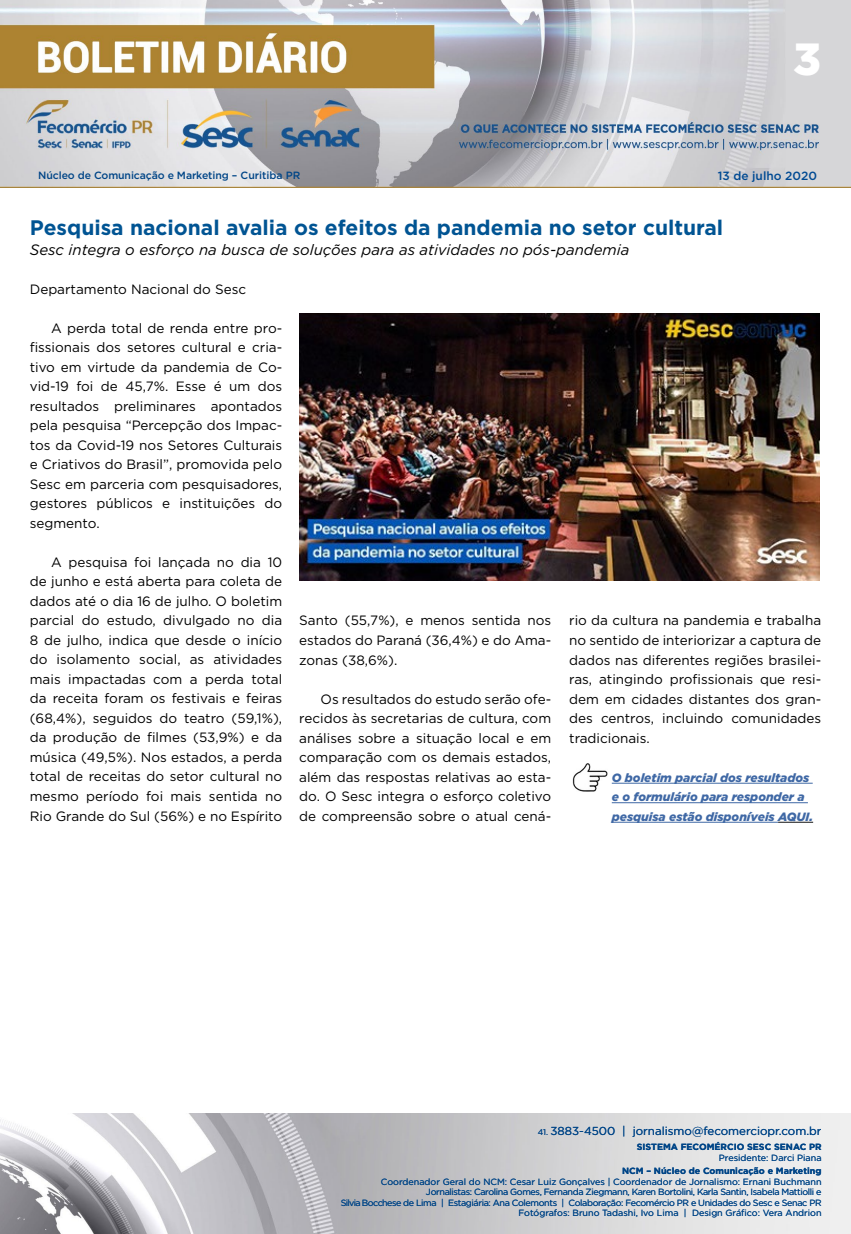
<style>
.page{position:relative;width:851px;height:1234px;background:#fff}
.page>*{position:absolute;margin:0;border:0;box-sizing:border-box;transform-origin:0 0}
.t1{font:900 45px "Gotham";color:#fff}
.t2{font:700 21px "Gotham";color:#005493}
.t3{font:italic 15px "Gotham";color:#000}
.t4{font:13.5px/19.5px "Gotham";color:#000;text-align:justify}
.t5{font:italic 900 12px/19.5px "Gotham";color:#3f68a5}
.t6{font:500 11.85px "Gotham";color:#004a93}
.t7{font:11.55px "Gotham";color:#004587}
.t8{font:500 10.5px "Gotham";letter-spacing:-.01em;color:#004587}
.t9{font:9px/10.5px "Gotham";letter-spacing:-.04em;color:#004587;text-align:right}
.t10{font:700 9px "Gotham";color:#004587}
.t11{font:9px "Gotham";color:#004587}
.s1{font-size:8.25px}
</style>
<div class="page">
<img style="left:0;top:0;width:850px;height:188px">
<img style="left:0;top:1113px;width:850px;height:120px">
<img style="left:299px;top:313px;width:520px;height:267px">
<hr style="left:611px;top:782px;width:201px;height:1px;background:#3f68a5">
<hr style="left:611px;top:802px;width:196px;height:1px;background:#3f68a5">
<hr style="left:611px;top:821px;width:167px;height:1px;background:#3f68a5">
<hr style="left:778px;top:821px;width:35px;height:1px;background:#111">
<img style="left:572px;top:763px;width:36px;height:28px">
<h1 class="t1" style="left:793px;top:28px;width:29px">3</h1>
<p class="t8" style="left:38px;top:168px;width:264px">Núcleo de Comunicação e Marketing – Curitiba PR</p>
<p class="t6" style="left:717px;top:167px;width:101px">13 de julho 2020</p>
<h2 class="t2" style="left:30px;top:214px;width:695px">Pesquisa nacional avalia os efeitos da pandemia no setor cultural</h2>
<p class="t3" style="left:30px;top:240px;width:601px">Sesc integra o esforço na busca de soluções para as atividades no pós-pandemia</p>
<p class="t4" style="left:30px;top:279px;width:218px">Departamento Nacional do Sesc</p>
<p class="t4" style="left:30px;top:318px;width:254px;text-indent:21px">A perda total de renda entre pro&shy;fissionais dos setores cultural e cria&shy;tivo em virtude da pandemia de Co&shy;vid-19 foi de 45,7%. Esse é um dos resultados preliminares apontados pela pesquisa “Percepção dos Impac&shy;tos da Covid-19 nos Setores Culturais e Criativos do Brasil”, promovida pelo Sesc em parceria com pesquisadores, gestores públicos e instituições do segmento.</p>
<p class="t4" style="left:30px;top:552px;width:254px;text-indent:21px">A pesquisa foi lançada no dia 10 de junho e está aberta para coleta de dados até o dia 16 de julho. O boletim parcial do estudo, divulgado no dia 8 de julho, indica que desde o início do isolamento social, as atividades mais impactadas com a perda total da receita foram os festivais e feiras (68,4%), seguidos do teatro (59,1%), da produção de filmes (53,9%) e da música (49,5%). Nos estados, a perda total de receitas do setor cultural no mesmo período foi mais sentida no Rio Grande do Sul (56%) e no Espírito</p>
<p class="t4" style="left:299px;top:610px;width:253px">Santo (55,7%), e menos sentida nos estados do Paraná (36,4%) e do Ama&shy;zonas (38,6%).</p>
<p class="t4" style="left:299px;top:688px;width:253px;text-indent:21px">Os resultados do estudo serão ofe&shy;recidos às secretarias de cultura, com análises sobre a situação local e em comparação com os demais estados, além das respostas relativas ao esta&shy;do. O Sesc integra o esforço coletivo de compreensão sobre o atual cená-</p>
<p class="t4" style="left:569px;top:610px;width:253px">rio da cultura na pandemia e trabalha no sentido de interiorizar a captura de dados nas diferentes regiões brasilei&shy;ras, atingindo profissionais que resi&shy;dem em cidades distantes dos gran&shy;des centros, incluindo comunidades tradicionais.</p>
<p class="t5" style="left:611px;top:767px;width:203px">O boletim parcial dos resultados e o formulário para responder a pesquisa estão disponíveis AQUI.</p>
<p class="t7" style="left:537px;top:1123px;width:285px"><span class="s1">41.</span> 3883-4500 | jornalismo@fecomerciopr.com.br</p>
<p class="t10" style="left:636px;top:1140px;width:186px">SISTEMA FECOMÉRCIO SESC SENAC PR</p>
<p class="t11" style="left:718px;top:1151px;width:104px">Presidente: Darci Piana</p>
<p class="t10" style="left:622px;top:1164px;width:201px">NCM – Núcleo de Comunicação e Marketing</p>
<p class="t9" style="left:341px;top:1175px;width:482px">Coordenador Geral do NCM: Cesar Luiz Gonçalves | Coordenador de Jornalismo: Ernani Buchmann Jornalistas: Carolina Gomes, Fernanda Ziegmann, Karen Bortolini, Karla Santin, Isabela Mattiolli e<br>Silvia Bocchese de Lima | Estagiária: Ana Colemonts | Colaboração: Fecomércio PR e Unidades do Sesc e Senac PR Fotógrafos: Bruno Tadashi, Ivo Lima | Design Gráfico: Vera Andrion</p>
</div>
